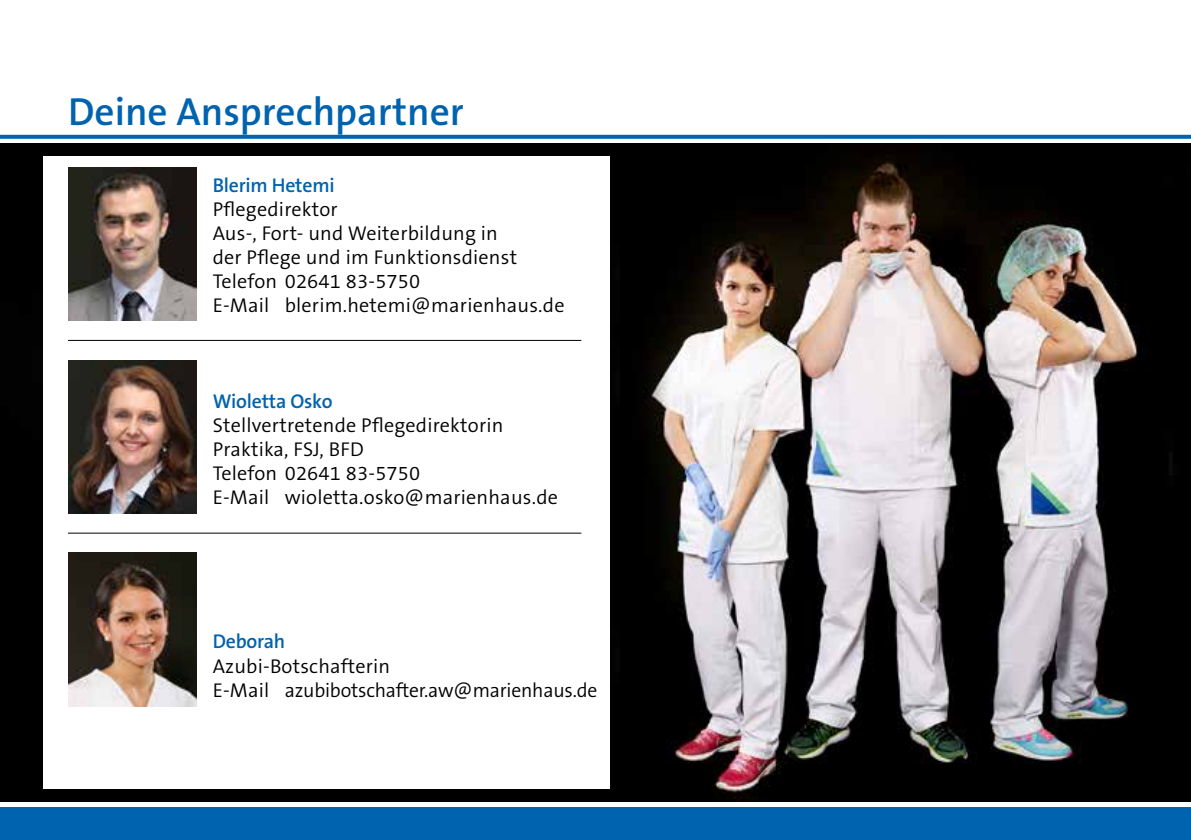
<style>
.page{position:relative;width:1191px;height:840px;background:#fff}
.page>*{position:absolute;margin:0;border:0;box-sizing:border-box;transform-origin:0 0}
.t1{font:600 39.4px "The Sans B6";color:#0063af}
.t2{font:300 20px/24px "The Sans B4";letter-spacing:.01em;color:#000}
.t3{font:300 20px/24px "The Sans B4";letter-spacing:-.01em;color:#000}
.t4{font:600 20px "The Sans B6";letter-spacing:-.01em;color:#0063af}
</style>
<div class="page">
<img style="left:0;top:144px;width:1191px;height:656px">
<div style="left:43px;top:156px;width:566px;height:632px;background:#fff"></div>
<div style="left:0;top:806px;width:1191px;height:33px;background:#0063af"></div>
<svg style="left:0;top:135px;width:1191px;height:4px;background:#0c6ab2"></svg>
<img style="left:68px;top:167px;width:128px;height:153px">
<img style="left:68px;top:360px;width:128px;height:153px">
<img style="left:68px;top:552px;width:128px;height:153px">
<hr style="left:68px;top:340px;width:513px;height:1px;background:#000">
<hr style="left:68px;top:532px;width:513px;height:1px;background:#000">
<h1 class="t1" style="left:68px;top:90px;width:397px">Deine Ansprechpartner</h1>
<p class="t4" style="left:213px;top:174px;width:123px">Blerim Hetemi</p>
<p class="t2" style="left:213px;top:198px;width:353px">Pflegedirektor<br>Aus-, Fort- und Weiterbildung in<br>der Pflege und im Funktionsdienst<br>Telefon 02641 83-5750<br>E-Mail blerim.hetemi@marienhaus.de</p>
<p class="t4" style="left:213px;top:390px;width:121px">Wioletta Osko</p>
<p class="t2" style="left:213px;top:414px;width:347px">Stellvertretende Pflegedirektorin<br>Praktika, FSJ, BFD<br>Telefon 02641 83-5750<br>E-Mail wioletta.osko@marienhaus.de</p>
<p class="t4" style="left:213px;top:630px;width:74px">Deborah</p>
<p class="t3" style="left:213px;top:654px;width:386px">Azubi-Botschafterin<br>E-Mail azubibotschafter.aw@marienhaus.de</p>
</div>
